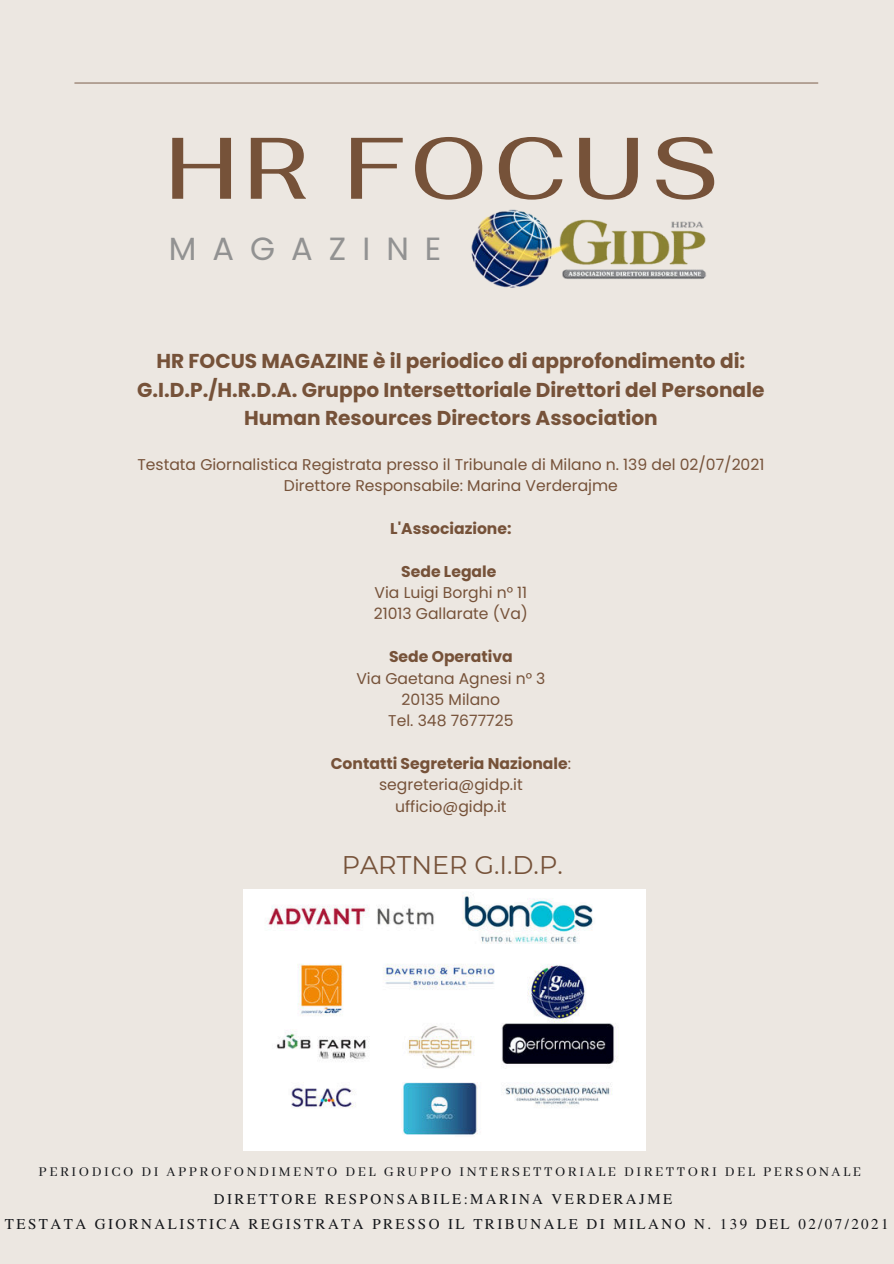
<style>
.page{position:relative;width:894px;height:1264px;background:#fff}
.page>*{position:absolute;margin:0;border:0;box-sizing:border-box;transform-origin:0 0}
.t1{font:500 87px "Fahkwang";letter-spacing:.08em;color:#765239}
.t2{font:32.1px "Poppins";letter-spacing:.5em;color:#929292}
.t3{font:25.5px "Montserrat";color:#765239}
.t4{font:700 20.1px/28.2px "Poppins";color:#765239;text-align:center}
.t5{font:15.6px/21.3px "Poppins";color:#765239;text-align:center}
.t6{font:700 15.6px "Poppins";color:#765239}
.t7{font:15px/25px "Te X Gyre Termes";letter-spacing:.16em;color:#14161a;text-align:center}
.t8{font:15px "Abhaya Libre";letter-spacing:.17em;color:#14161a}
.s1{font-weight:700}
</style>
<div class="page">
<div style="left:0;top:0;width:893px;height:1263px;background:#ece7e1"></div>
<hr style="left:75px;top:82px;width:742px;height:2px;background:#896f5d">
<img style="left:471px;top:209px;width:236px;height:79px">
<img style="left:244px;top:889px;width:401px;height:261px">
<h1 class="t1" style="left:166px;top:93px;width:554px">HR FOCUS</h1>
<h2 class="t2" style="left:169px;top:230px;width:274px">MAGAZINE</h2>
<p class="t4" style="left:137px;top:347px;width:628px">HR FOCUS MAGAZINE è il periodico di approfondimento di:<br>G.I.D.P./H.R.D.A. Gruppo Intersettoriale Direttori del Personale<br>Human Resources Directors Association</p>
<p class="t5" style="left:137px;top:453px;width:628px">Testata Giornalistica Registrata presso il Tribunale di Milano n. 139 del 02/07/2021<br>Direttore Responsabile: Marina Verderajme</p>
<p class="t6" style="left:390px;top:519px;width:123px">L'Associazione:</p>
<p class="t6" style="left:401px;top:562px;width:97px">Sede Legale</p>
<p class="t5" style="left:374px;top:582px;width:156px;text-align:left">Via Luigi Borghi n° 11<br>21013 Gallarate (Va)</p>
<p class="t6" style="left:389px;top:647px;width:125px">Sede Operativa</p>
<p class="t5" style="left:356px;top:667px;width:190px">Via Gaetana Agnesi n° 3<br>20135 Milano<br>Tel. 348 7677725</p>
<p class="t5" style="left:330px;top:753px;width:242px"><span class="s1">Contatti Segreteria Nazionale</span>: segreteria@gidp.it ufficio@gidp.it</p>
<h3 class="t3" style="left:341px;top:847px;width:222px">PARTNER G.I.D.P.</h3>
<p class="t8" style="left:39px;top:1163px;width:823px">PERIODICO DI APPROFONDIMENTO DEL GRUPPO INTERSETTORIALE DIRETTORI DEL PERSONALE</p>
<p class="t7" style="left:5px;top:1185px;width:885px">DIRETTORE RESPONSABILE:MARINA VERDERAJME<br>TESTATA GIORNALISTICA REGISTRATA PRESSO IL TRIBUNALE DI MILANO N. 139 DEL 02/07/2021</p>
</div>
